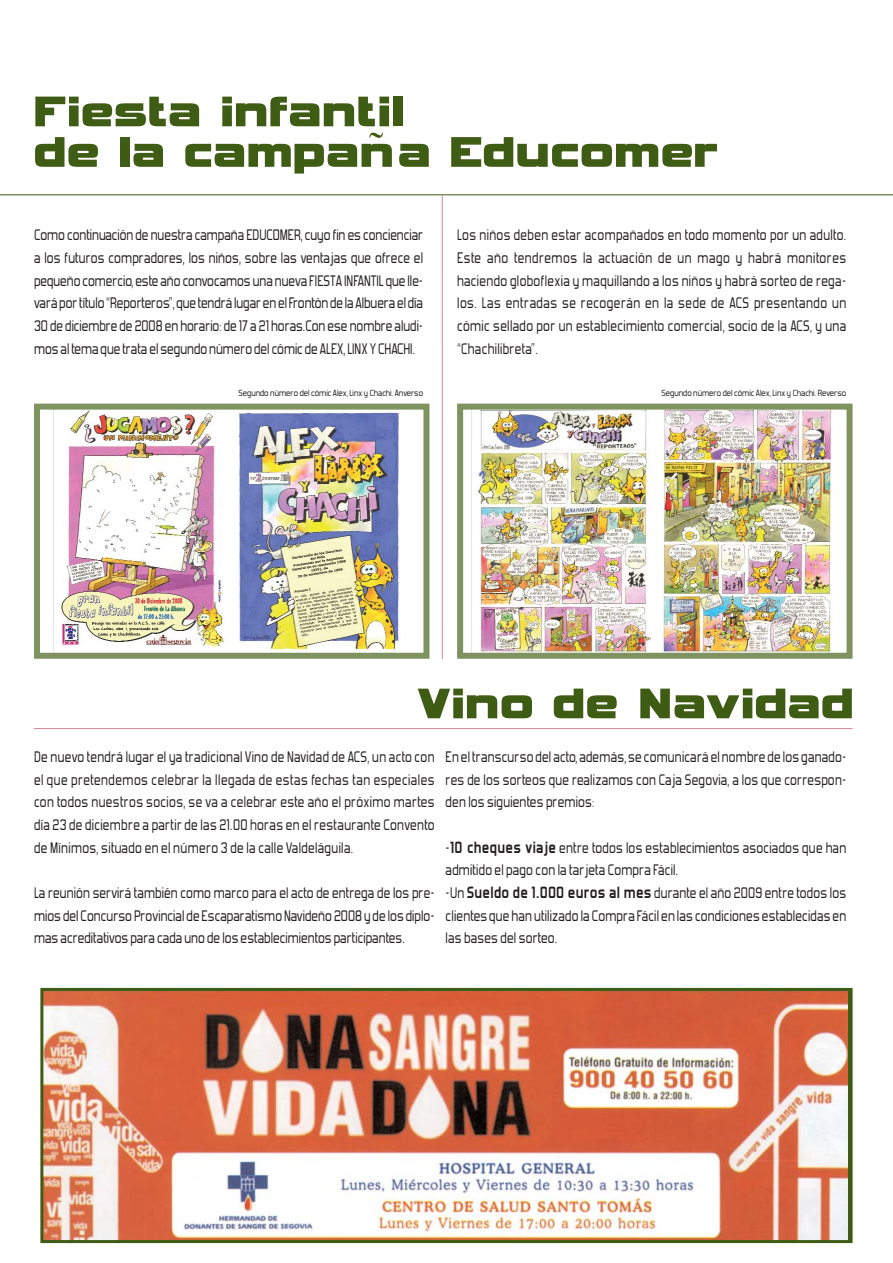
<style>
.page{position:relative;width:893px;height:1263px;background:#fff}
.page>*{position:absolute;margin:0;border:0;box-sizing:border-box;transform-origin:0 0}
.t1{font:60px "Vipnagorgialla";letter-spacing:.035em;color:#3e5c13;scale:.84 1}
.t2{font:18px/22.6px "Forgotten Futurist";letter-spacing:.015em;color:#231f20;text-align:justify;scale:.9 1}
.t3{font:10.5px "Forgotten Futurist";color:#231f20}
.s1{font-weight:700}
</style>
<div class="page">
<img style="left:44px;top:992px;width:803px;height:247px">
<div style="left:40px;top:988px;width:813px;height:255px;border:3px solid #3e5c13"></div>
<img style="left:471px;top:411px;width:366px;height:241px">
<div style="left:457px;top:404px;width:396px;height:255px;border:6px solid #7e935f"></div>
<img style="left:61px;top:411px;width:340px;height:241px">
<div style="left:34px;top:404px;width:395px;height:255px;border:6px solid #7e935f"></div>
<hr style="left:34px;top:728px;width:819px;height:1px;background:#d68595">
<hr style="left:0;top:194px;width:893px;height:1px;background:#3e5c13">
<hr style="left:442px;top:195px;width:1px;height:464px;background:#d68595">
<h1 class="t1" style="left:34px;top:71px;width:441px">Fiesta infantil</h1>
<h1 class="t1" style="left:34px;top:111px;width:815px">de la campaña Educomer</h1>
<p class="t2" style="left:34px;top:223px;width:434px">Como continuación de nuestra campaña EDUCOMER, cuyo fin es concienciar a los futuros compradores, los niños, sobre las ventajas que ofrece el pequeño comercio, este año convocamos una nueva FIESTA INFANTIL que lle&shy;vará por título “Reporteros”, que tendrá lugar en el Frontón de la Albuera el día 30 de diciembre de 2008 en horario: de 17 a 21 horas.Con ese nombre aludi&shy;mos al tema que trata el segundo número del cómic de ALEX, LINX Y CHACHI.</p>
<p class="t2" style="left:457px;top:223px;width:434px">Los niños deben estar acompañados en todo momento por un adulto.<br>Este año tendremos la actuación de un mago y habrá monitores haciendo globoflexia y maquillando a los niños y habrá sorteo de rega&shy;los. Las entradas se recogerán en la sede de ACS presentando un cómic sellado por un establecimiento comercial, socio de la ACS, y una “Chachilibreta”.</p>
<p class="t3" style="left:239px;top:386px;width:186px">Segundo número del cómic Alex, Linx y Chachi. Anverso</p>
<p class="t3" style="left:661px;top:386px;width:186px">Segundo número del cómic Alex, Linx y Chachi. Reverso</p>
<h1 class="t1" style="left:418px;top:662px;width:519px">Vino de Navidad</h1>
<p class="t2" style="left:34px;top:744px;width:447px">De nuevo tendrá lugar el ya tradicional Vino de Navidad de ACS, un acto con el que pretendemos celebrar la llegada de estas fechas tan especiales con todos nuestros socios, se va a celebrar este año el próximo martes día 23 de diciembre a partir de las 21.00 horas en el restaurante Convento de Mínimos, situado en el número 3 de la calle Valdeláguila.</p>
<p class="t2" style="left:34px;top:880px;width:447px">La reunión servirá también como marco para el acto de entrega de los pre&shy;mios del Concurso Provincial de Escaparatismo Navideño 2008 y de los diplo&shy;mas acreditativos para cada uno de los establecimientos participantes.</p>
<p class="t2" style="left:446px;top:744px;width:447px">En el transcurso del acto, además, se comunicará el nombre de los ganado&shy;res de los sorteos que realizamos con Caja Segovia, a los que correspon&shy;den los siguientes premios:</p>
<p class="t2" style="left:446px;top:835px;width:447px;text-align:left">-<span class="s1">10 cheques viaje</span> entre todos los establecimientos asociados que han admitido el pago con la tarjeta Compra Fácil.<br>-Un <span class="s1">Sueldo de 1.000 euros al mes</span> durante el año 2009 entre todos los clientes que han utilizado la Compra Fácil en las condiciones establecidas en las bases del sorteo.</p>
</div>
